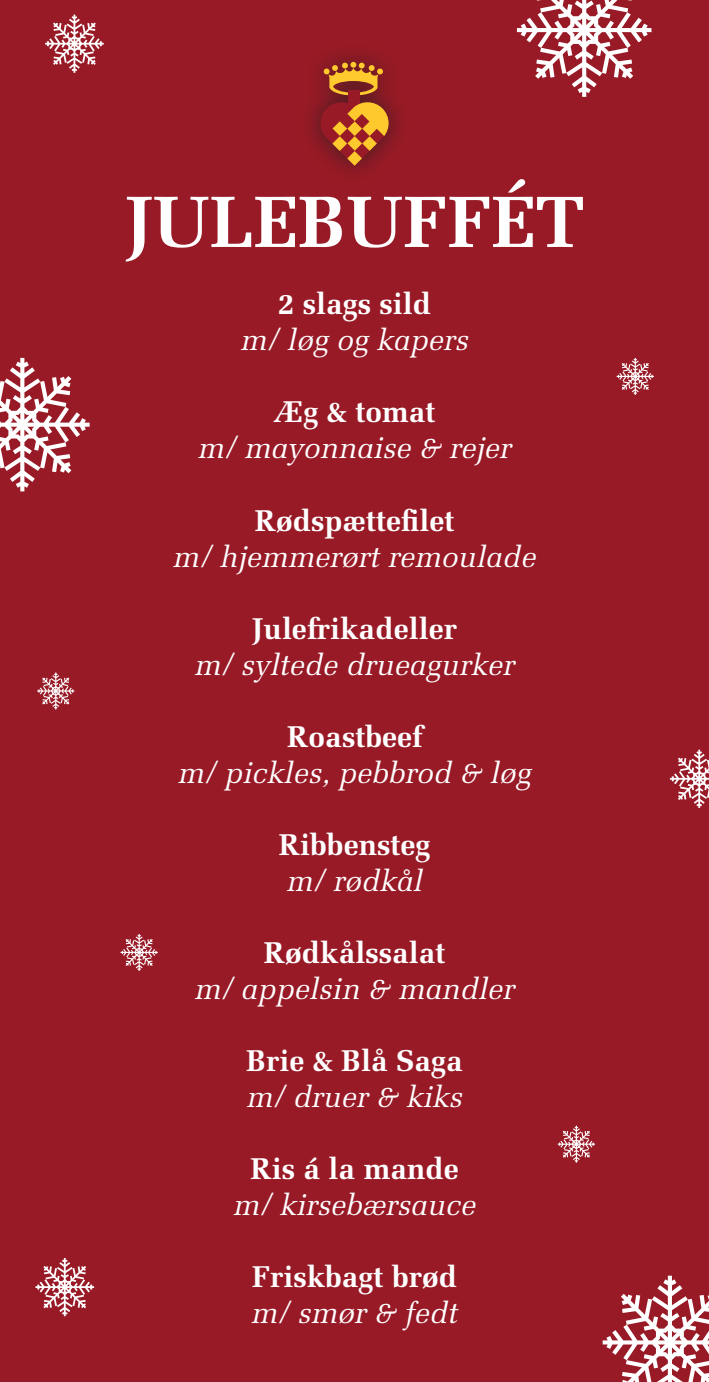
<style>
.page{position:relative;width:709px;height:1382px;background:#981a26}
.page>*{position:absolute;margin:0;border:0;box-sizing:border-box;transform-origin:0 0}
.t1{font:700 72.5px "Melior LT Std";color:#fff}
.t2{font:italic 30px "Melior LT Std";color:#fff}
.t3{font:700 30px "Melior LT Std";color:#fff}
</style>
<div class="page">
<div style="left:297px;top:39px;width:114px;height:148px;background:#231f20;opacity:.75"></div>
<svg style="left:323px;top:62px;width:60px;height:33px;background:#b26428"></svg>
<div style="left:348px;top:91px;width:11px;height:26px;background:#981a26"></div>
<svg style="left:320px;top:102px;width:68px;height:64px"></svg>
<svg style="left:602px;top:1276px;width:107px;height:106px"></svg>
<svg style="left:0;top:358px;width:90px;height:133px"></svg>
<svg style="left:517px;top:0;width:134px;height:97px"></svg>
<svg style="left:35px;top:1258px;width:59px;height:58px"></svg>
<svg style="left:670px;top:750px;width:39px;height:58px"></svg>
<svg style="left:45px;top:15px;width:59px;height:58px"></svg>
<svg style="left:616px;top:358px;width:38px;height:37px"></svg>
<svg style="left:120px;top:934px;width:38px;height:37px"></svg>
<svg style="left:37px;top:672px;width:37px;height:37px"></svg>
<svg style="left:557px;top:1126px;width:38px;height:37px"></svg>
<p class="t1" style="left:125px;top:178px;width:461px">JULEBUFFÉT</p>
<p class="t3" style="left:278px;top:286px;width:155px">2 slags sild</p>
<p class="t2" style="left:240px;top:323px;width:229px">m/ løg og kapers</p>
<p class="t3" style="left:273px;top:394px;width:163px">Æg &amp; tomat</p>
<p class="t2" style="left:198px;top:431px;width:315px">m/ mayonnaise &amp; rejer</p>
<p class="t3" style="left:254px;top:502px;width:201px">Rødspættefilet</p>
<p class="t2" style="left:173px;top:539px;width:364px">m/ hjemmerørt remoulade</p>
<p class="t3" style="left:252px;top:610px;width:206px">Julefrikadeller</p>
<p class="t2" style="left:194px;top:647px;width:322px">m/ syltede drueagurker</p>
<p class="t3" style="left:287px;top:718px;width:137px">Roastbeef</p>
<p class="t2" style="left:178px;top:755px;width:355px">m/ pickles, pebbrod &amp; løg</p>
<p class="t3" style="left:279px;top:826px;width:153px">Ribbensteg</p>
<p class="t2" style="left:286px;top:863px;width:138px">m/ rødkål</p>
<p class="t3" style="left:264px;top:934px;width:183px">Rødkålssalat</p>
<p class="t2" style="left:194px;top:971px;width:322px">m/ appelsin &amp; mandler</p>
<p class="t3" style="left:246px;top:1042px;width:218px">Brie &amp; Blå Saga</p>
<p class="t2" style="left:246px;top:1079px;width:218px">m/ druer &amp; kiks</p>
<p class="t3" style="left:250px;top:1150px;width:210px">Ris á la mande</p>
<p class="t2" style="left:233px;top:1187px;width:244px">m/ kirsebærsauce</p>
<p class="t3" style="left:252px;top:1258px;width:206px">Friskbagt brød</p>
<p class="t2" style="left:251px;top:1295px;width:208px">m/ smør &amp; fedt</p>
</div>
